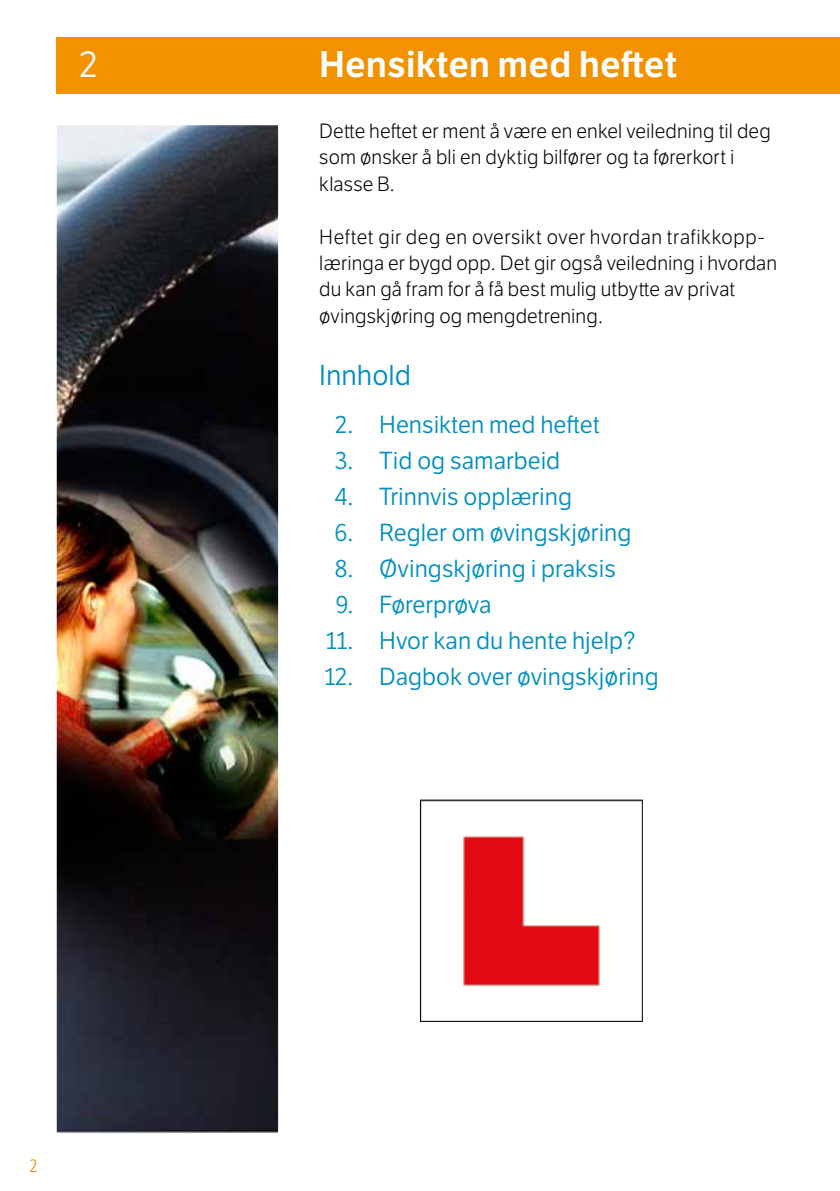
<style>
.page{position:relative;width:840px;height:1191px;background:#fff}
.page>*{position:absolute;margin:0;border:0;box-sizing:border-box;transform-origin:0 0}
.t1{font:600 36px "LFT Etica";color:#fff}
.t2{font:36px "LFT Etica";color:#fff}
.t3{font:28px "LFT Etica";color:#008fc2}
.t4{font:24px "LFT Etica";color:#008fc2}
.t5{font:300 20px/26.4px "LFT Etica";letter-spacing:.01em;color:#000}
.t6{font:300 condensed 18px "Frutiger LT Std";color:#f39200}
</style>
<div class="page">
<img style="left:57px;top:125px;width:221px;height:1008px">
<div style="left:57px;top:37px;width:782px;height:57px;background:#f39200"></div>
<img style="left:422px;top:801px;width:218px;height:186px">
<div style="left:420px;top:799px;width:222px;height:222px;border:1px solid #000"></div>
<h1 class="t2" style="left:79px;top:44px;width:20px">2</h1>
<p class="t6" style="left:29px;top:1155px;width:10px">2</p>
<h1 class="t1" style="left:319px;top:43px;width:359px">Hensikten med heftet</h1>
<p class="t5" style="left:319px;top:118px;width:453px">Dette heftet er ment å være en enkel veiledning til deg som ønsker å bli en dyktig bilfører og ta førerkort i klasse B.</p>
<p class="t5" style="left:319px;top:224px;width:459px">Heftet gir deg en oversikt over hvordan trafikkopp&shy;læringa er bygd opp. Det gir også veiledning i hvordan du kan gå fram for å få best mulig utbytte av privat øvingskjøring og mengdetrening.</p>
<h2 class="t3" style="left:319px;top:359px;width:93px">Innhold</h2>
<p class="t4" style="left:335px;top:411px;width:266px">2. Hensikten med heftet</p>
<p class="t4" style="left:335px;top:447px;width:226px">3. Tid og samarbeid</p>
<p class="t4" style="left:334px;top:483px;width:239px">4. Trinnvis opplæring</p>
<p class="t4" style="left:334px;top:519px;width:298px">6. Regler om øvingskjøring</p>
<p class="t4" style="left:334px;top:555px;width:282px">8. Øvingskjøring i praksis</p>
<p class="t4" style="left:336px;top:591px;width:157px">9. Førerprøva</p>
<p class="t4" style="left:326px;top:627px;width:311px">11. Hvor kan du hente hjelp?</p>
<p class="t4" style="left:324px;top:663px;width:336px">12. Dagbok over øvingskjøring</p>
</div>
